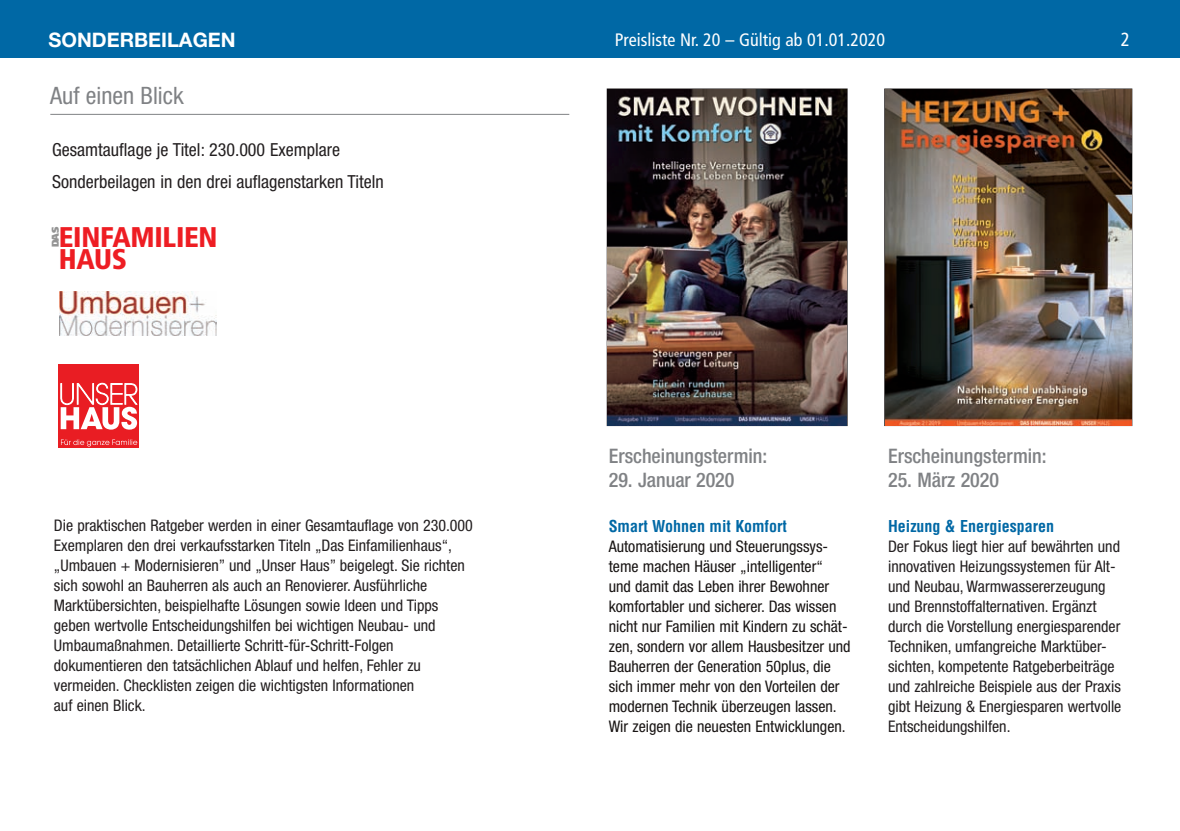
<style>
.page{position:relative;width:1180px;height:831px;background:#fff}
.page>*{position:absolute;margin:0;border:0;box-sizing:border-box;transform-origin:0 0}
.t1{font:900 condensed 28.4px "Frutiger";letter-spacing:-.01em;color:#ee1d23}
.t2{font:condensed 24px "Helvetica Neue";color:#808285}
.t3{font:500 condensed 20px "Helvetica Neue";color:#808285}
.t4{font:700 20px "Helvetica Neue";color:#fff}
.t5{font:condensed 19px "Frutiger";color:#fff}
.t6{font:condensed 18px/32px "Helvetica Neue";color:#231f20}
.t7{font:condensed 18px "Frutiger";color:#fff}
.t8{font:condensed 16px/20px "Helvetica Neue";color:#231f20}
.t9{font:condensed 16px/20px "Helvetica Neue";color:#181413}
.t10{font:700 condensed 16px "Helvetica";color:#0068a5}
.t11{font:900 9.8px "Frutiger";color:#949494;scale:.94 1}
</style>
<div class="page">
<div style="left:0;top:0;width:1179px;height:58px;background:#0068a5"></div>
<hr style="left:50px;top:114px;width:519px;height:1px;background:#808285">
<img style="left:60px;top:292px;width:156px;height:43px">
<img style="left:885px;top:89px;width:246px;height:336px">
<img style="left:607px;top:89px;width:239px;height:336px">
<div style="left:59px;top:364px;width:80px;height:84px;background:#e91d23"></div>
<svg style="left:61px;top:439px;width:76px;height:7px"></svg>
<svg style="left:60px;top:383px;width:77px;height:46px"></svg>
<p class="t4" style="left:48px;top:33px;width:189px">SONDERBEILAGEN</p>
<h2 class="t2" style="left:50px;top:87px;width:135px">Auf einen Blick</h2>
<p class="t6" style="left:52px;top:135px;width:333px">Gesamtauflage je Titel: 230.000 Exemplare<br>Sonderbeilagen in den drei auflagenstarken Titeln</p>
<p class="t11" style="left:52px;top:247px;width:24px;rotate:-90deg">DAS</p>
<h1 class="t1" style="left:59px;top:225px;width:160px">EINFAMILIEN</h1>
<h1 class="t1" style="left:59px;top:247px;width:70px">HAUS</h1>
<p class="t7" style="left:614px;top:33px;width:272px">Preisliste Nr. 20 – Gültig ab 01.01.2020</p>
<p class="t5" style="left:1120px;top:32px;width:11px">2</p>
<p class="t3" style="left:608px;top:449px;width:160px">Erscheinungstermin:</p>
<p class="t3" style="left:608px;top:473px;width:127px">29. Januar 2020</p>
<p class="t3" style="left:888px;top:448px;width:160px">Erscheinungstermin:</p>
<p class="t3" style="left:888px;top:472px;width:112px">25. März 2020</p>
<p class="t10" style="left:608px;top:519px;width:179px">Smart Wohnen mit Komfort</p>
<p class="t9" style="left:608px;top:537px;width:243px">Automatisierung und Steuerungssys&shy;teme machen Häuser „intelligenter“<br>und damit das Leben ihrer Bewohner komfortabler und sicherer. Das wissen nicht nur Familien mit Kindern zu schät&shy;zen, sondern vor allem Hausbesitzer und Bauherren der Generation 50plus, die sich immer mehr von den Vorteilen der modernen Technik überzeugen lassen.<br>Wir zeigen die neuesten Entwicklungen.</p>
<p class="t8" style="left:54px;top:517px;width:420px">Die praktischen Ratgeber werden in einer Gesamtauflage von 230.000<br>Exemplaren den drei verkaufsstarken Titeln „Das Einfamilienhaus“, „Umbauen + Modernisieren” und „Unser Haus” beigelegt. Sie richten sich sowohl an Bauherren als auch an Renovierer. Ausführliche Marktübersichten, beispielhafte Lösungen sowie Ideen und Tipps geben wertvolle Entscheidungshilfen bei wichtigen Neubau- und Umbaumaß nahmen. Detaillierte Schritt-für-Schritt-Folgen dokumentieren den tatsächlichen Ablauf und helfen, Fehler zu vermeiden. Checklisten zeigen die wichtigsten Informationen<br>auf einen Blick.</p>
<p class="t10" style="left:888px;top:519px;width:168px">Heizung &amp; Energiesparen</p>
<p class="t8" style="left:888px;top:537px;width:235px">Der Fokus liegt hier auf bewährten und innovativen Heizungssystemen für Alt&shy;und Neubau, Warmwassererzeugung und Brennstoffalternativen. Ergänzt durch die Vorstellung energiesparender Techniken, umfangreiche Marktüber&shy;sichten, kompetente Ratgeberbeiträge und zahlreiche Beispiele aus der Praxis gibt Heizung &amp; Energiesparen wertvolle Entscheidungshilfen.</p>
</div>
